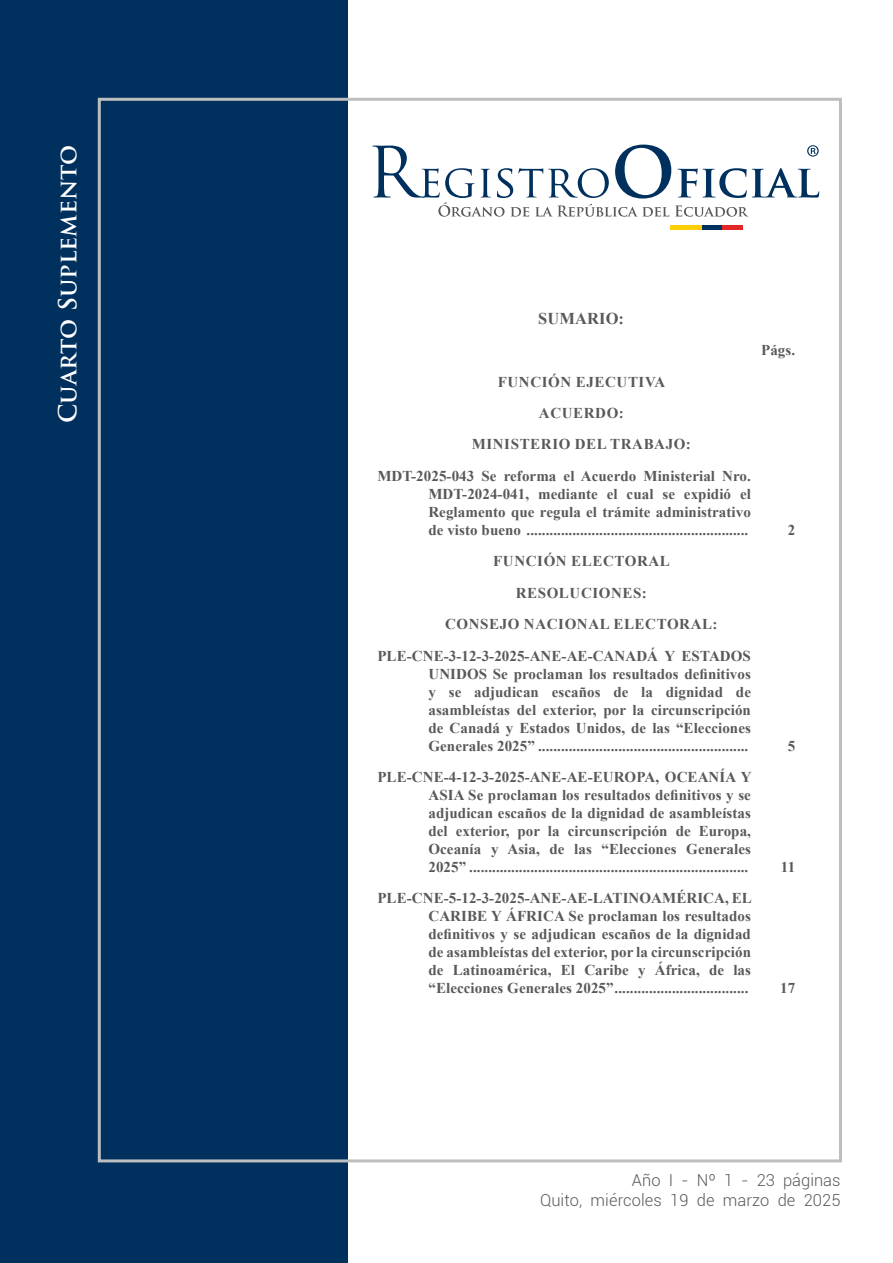
<style>
.page{position:relative;width:893px;height:1263px;background:#fff}
.page>*{position:absolute;margin:0;border:0;box-sizing:border-box;transform-origin:0 0}
.t1{font:700 24.3px "Trajan Pro";letter-spacing:.005em;color:#fff}
.t2{font:300 16.5px/20.2px "Roboto";letter-spacing:.005em;color:#58595b;text-align:right}
.t3{font:700 16.5px "Times New Roman";letter-spacing:.005em;color:#58595b}
.t4{font:700 15px/18px "Times New Roman";letter-spacing:.005em;color:#58595b;text-align:justify}
.t5{font:700 15px "Times New Roman";letter-spacing:.04em;color:#58595b}
</style>
<div class="page">
<div style="left:0;top:0;width:348px;height:1263px;background:#00305e"></div>
<div style="left:670px;top:225px;width:32px;height:5px;background:#fdce07"></div>
<div style="left:702px;top:225px;width:21px;height:5px;background:#00305e"></div>
<div style="left:723px;top:225px;width:20px;height:5px;background:#e32726"></div>
<svg style="left:372px;top:145px;width:447px;height:72px"></svg>
<h1 class="t1" style="left:53px;top:423px;width:280px;rotate:-90deg">Cuarto Suplemento</h1>
<p class="t3" style="left:538px;top:306px;width:87px">SUMARIO:</p>
<p class="t5" style="left:498px;top:371px;width:169px">FUNCIÓN EJECUTIVA</p>
<p class="t5" style="left:539px;top:402px;width:86px">ACUERDO:</p>
<p class="t5" style="left:472px;top:434px;width:221px">MINISTERIO DEL TRABAJO:</p>
<p class="t4" style="left:377px;top:466px;width:375px">MDT-2025-043 Se reforma el Acuerdo Ministerial Nro.</p>
<p class="t4" style="left:428px;top:484px;width:324px">MDT-2024-041, mediante el cual se expidió el Reglamento que regula el trámite administrativo de visto bueno ..........................................................</p>
<p class="t5" style="left:493px;top:550px;width:178px">FUNCIÓN ELECTORAL</p>
<p class="t5" style="left:516px;top:582px;width:133px">RESOLUCIONES:</p>
<p class="t5" style="left:445px;top:613px;width:274px">CONSEJO NACIONAL ELECTORAL:</p>
<p class="t4" style="left:377px;top:646px;width:375px">PLE-CNE-3-12-3-2025-ANE-AE-CANADÁ Y ESTADOS</p>
<p class="t4" style="left:428px;top:664px;width:324px">UNIDOS Se proclaman los resultados definitivos y se adjudican escaños de la dignidad de asambleístas del exterior, por la circunscripción de Canadá y Estados Unidos, de las “Elecciones Generales 2025” .......................................................</p>
<p class="t4" style="left:428px;top:767px;width:325px;text-indent:-51px">PLE-CNE-4-12-3-2025-ANE-AE-EUROPA, OCEANÍA Y ASIA Se proclaman los resultados definitivos y se adjudican escaños de la dignidad de asambleístas del exterior, por la circunscripción de Europa, Oceanía y Asia, de las “Elecciones Generales 2025” .........................................................................</p>
<p class="t4" style="left:428px;top:889px;width:325px;text-indent:-51px">PLE-CNE-5-12-3-2025-ANE-AE-LATINOAMÉRICA, EL CARIBE Y ÁFRICA Se proclaman los resultados definitivos y se adjudican escaños de la dignidad de asambleístas del exterior, por la circunscripción de Latinoamérica, El Caribe y África, de las “Elecciones Generales 2025”...................................</p>
<p class="t4" style="left:761px;top:341px;width:36px">Págs.</p>
<p class="t4" style="left:788px;top:520px;width:9px">2</p>
<p class="t4" style="left:788px;top:736px;width:9px">5</p>
<p class="t4" style="left:781px;top:857px;width:16px">11</p>
<p class="t4" style="left:780px;top:979px;width:17px">17</p>
<p class="t2" style="left:540px;top:1169px;width:302px">Año I - Nº 1 - 23 páginas<br>Quito, miércoles 19 de marzo de 2025</p>
</div>
